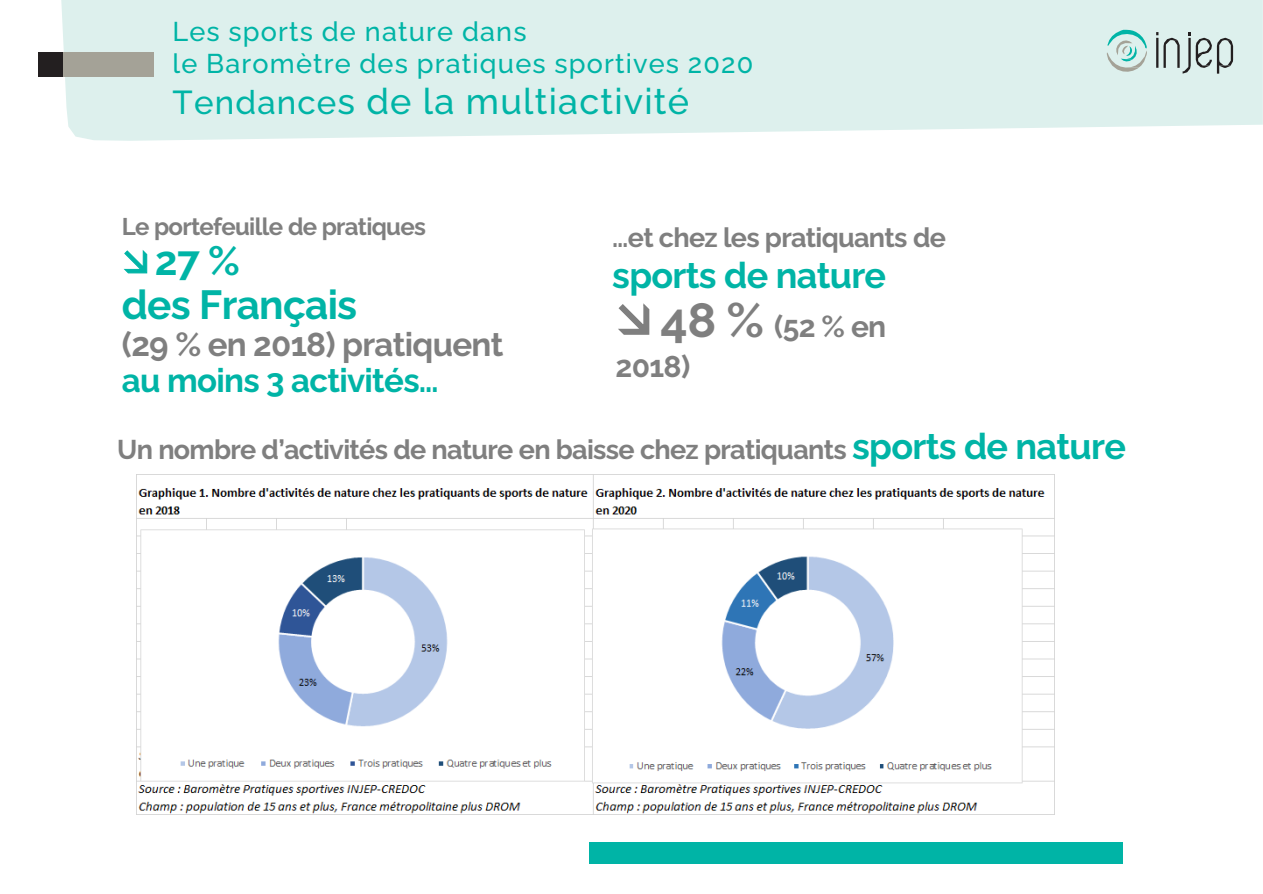
<style>
.page{position:relative;width:1263px;height:894px;background:#fff}
.page>*{position:absolute;margin:0;border:0;box-sizing:border-box;transform-origin:0 0}
.t1{font:700 40.5px/43.8px "Raleway";letter-spacing:-.02em;color:#00b4a6}
.t2{font:500 36px "Raleway";letter-spacing:.035em;color:#00b4a6}
.t3{font:700 36px "Raleway";letter-spacing:-.02em;color:#00b4a6}
.t4{font:700 33px/35.7px "Raleway";letter-spacing:-.02em;color:#7f7f7f}
.t5{font:700 30px/40.2px "Raleway";letter-spacing:-.02em;color:#7f7f7f}
.t6{font:700 27px "Raleway";letter-spacing:-.025em;color:#7f7f7f}
.t7{font:500 27px/32.4px "Raleway";letter-spacing:.045em;color:#00b4a6}
.t8{font:700 24px "Raleway";letter-spacing:-.03em;color:#7f7f7f}
.s1{font-size:33px}
.s2{color:#00b4a6}
.s3{font-size:48px}
.s4{font-size:36px;color:#00b4a6}
</style>
<div class="page">
<div style="left:61px;top:0;width:1202px;height:141px;background:#ddf0ed"></div>
<div style="left:38px;top:52px;width:26px;height:25px;background:#231f20"></div>
<div style="left:64px;top:52px;width:90px;height:25px;background:#a4a297"></div>
<hr style="left:1156px;top:38px;width:2px;height:30px;background:#231f20">
<svg style="left:1164px;top:32px;width:69px;height:42px;background:#b6c4c2"></svg>
<svg style="left:1107px;top:30px;width:40px;height:42px;background:#b6dcd7"></svg>
<div style="left:589px;top:841px;width:533px;height:22px;background:#00b4a6"></div>
<img style="left:137px;top:474px;width:918px;height:339px">
<p class="t7" style="left:172px;top:12px;width:582px">Les sports de nature dans<br>le Baromètre des pratiques sportives 2020</p>
<p class="t2" style="left:172px;top:73px;width:518px"><span class="s1">Tendance</span>s de la multiactivité</p>
<p class="t8" style="left:122px;top:208px;width:306px">Le portefeuille de pratiques</p>
<p class="t1" style="left:122px;top:235px;width:237px;text-indent:33px">27 %<br>des Français</p>
<p class="t4" style="left:122px;top:323px;width:383px">(29 % en 2018) pratiquent <span class="s2">au moins 3 activités…</span></p>
<p class="t6" style="left:612px;top:216px;width:335px">…et chez les pratiquants de</p>
<p class="t3" style="left:612px;top:247px;width:275px">sports de nature</p>
<p class="t5" style="left:615px;top:303px;width:272px;text-indent:45px"><span class="s3">48 %</span> (52 % en<br>2018)</p>
<p class="t6" style="left:117px;top:429px;width:1010px">Un nombre d’activités de nature en baisse chez pratiquants <span class="s4">sports de nature</span></p>
</div>
